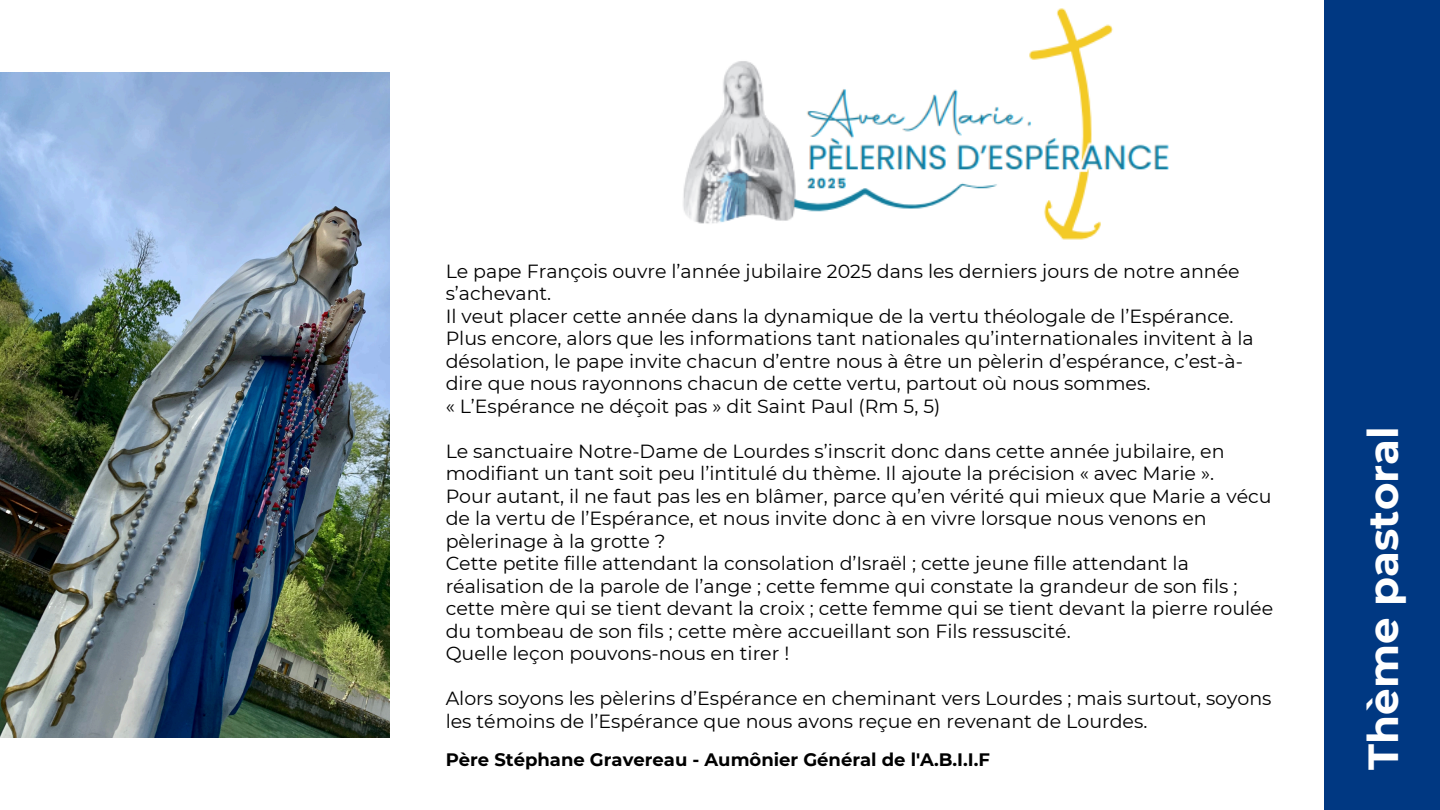
<style>
.page{position:relative;width:1440px;height:810px;background:#fff}
.page>*{position:absolute;margin:0;border:0;box-sizing:border-box;transform-origin:0 0}
.t1{font:700 42px "Montserrat";color:#fff}
.t2{font:19px/22.5px "Montserrat";color:#000}
.t3{font:700 18px "Montserrat";color:#000}
</style>
<div class="page">
<div style="left:1324px;top:0;width:116px;height:810px;background:#003882"></div>
<img style="left:683px;top:8px;width:486px;height:232px">
<img style="left:0;top:73px;width:389px;height:664px">
<p class="t2" style="left:446px;top:259px;width:796px">Le pape François ouvre l’année jubilaire 2025 dans les derniers jours de notre année s’achevant.</p>
<p class="t2" style="left:446px;top:304px;width:810px">Il veut placer cette année dans la dynamique de la vertu théologale de l’Espérance.<br>Plus encore, alors que les informations tant nationales qu’internationales invitent à la désolation, le pape invite chacun d’entre nous à être un pèlerin d’espérance, c’est-à&shy;dire que nous rayonnons chacun de cette vertu, partout où nous sommes.<br>« L’Espérance ne déçoit pas » dit Saint Paul (Rm 5, 5)</p>
<p class="t2" style="left:446px;top:439px;width:780px">Le sanctuaire Notre-Dame de Lourdes s’inscrit donc dans cette année jubilaire, en modifiant un tant soit peu l’intitulé du thème. Il ajoute la précision « avec Marie ».</p>
<p class="t2" style="left:446px;top:484px;width:827px">Pour autant, il ne faut pas les en blâmer, parce qu’en vérité qui mieux que Marie a vécu de la vertu de l’Espérance, et nous invite donc à en vivre lorsque nous venons en pèlerinage à la grotte ?</p>
<p class="t2" style="left:446px;top:552px;width:829px">Cette petite fille attendant la consolation d’Israël ; cette jeune fille attendant la réalisation de la parole de l’ange ; cette femme qui constate la grandeur de son fils ; cette mère qui se tient devant la croix ; cette femme qui se tient devant la pierre roulée du tombeau de son fils ; cette mère accueillant son Fils ressuscité.</p>
<p class="t2" style="left:446px;top:642px;width:345px">Quelle leçon pouvons-nous en tirer !</p>
<p class="t2" style="left:446px;top:687px;width:827px">Alors soyons les pèlerins d’Espérance en cheminant vers Lourdes ; mais surtout, soyons les témoins de l’Espérance que nous avons reçue en revenant de Lourdes.</p>
<p class="t3" style="left:446px;top:749px;width:546px">Père Stéphane Gravereau - Aumônier Général de l'A.B.I.I.F</p>
<p class="t1" style="left:1358px;top:770px;width:345px;rotate:-90deg">Thème pastoral</p>
</div>
